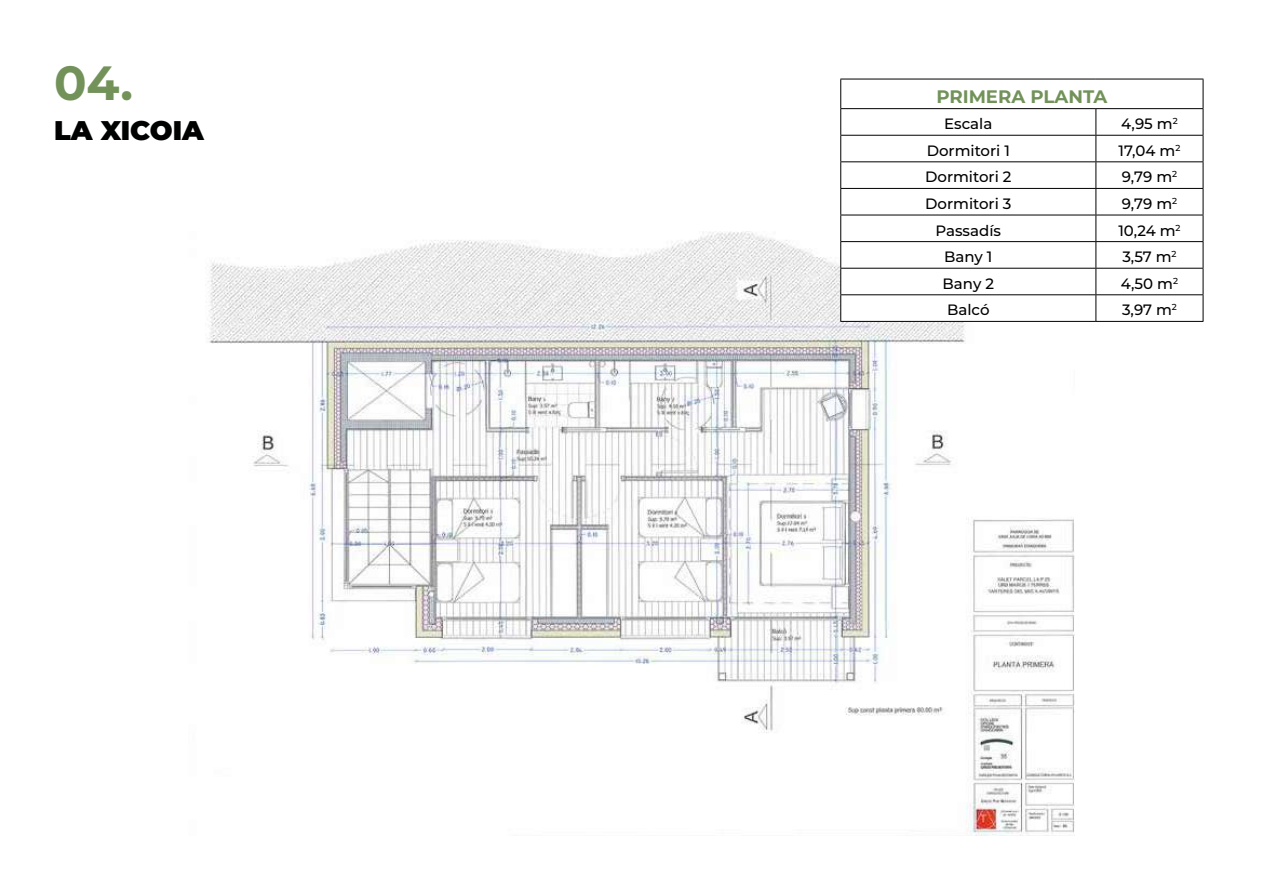
<style>
.page{position:relative;width:1263px;height:893px;background:#fff}
.page>*{position:absolute;margin:0;border:0;box-sizing:border-box;transform-origin:0 0}
.t1{font:700 48px "Montserrat";color:#729259}
.t2{font:900 27px "Montserrat";color:#000101}
.t3{font:700 18.15px "Montserrat";color:#729259}
.t4{font:500 15px "Montserrat";color:#000}
</style>
<div class="page">
<img style="left:208px;top:231px;width:866px;height:605px">
<svg style="left:841px;top:80px;width:362px;height:241px"></svg>
<hr style="left:840px;top:79px;width:256px;height:1px;background:#000">
<hr style="left:1096px;top:79px;width:107px;height:1px;background:#000">
<hr style="left:840px;top:108px;width:256px;height:1px;background:#000">
<hr style="left:1096px;top:108px;width:107px;height:1px;background:#000">
<hr style="left:840px;top:135px;width:256px;height:1px;background:#000">
<hr style="left:1096px;top:135px;width:107px;height:1px;background:#000">
<hr style="left:840px;top:161px;width:256px;height:1px;background:#000">
<hr style="left:1096px;top:161px;width:107px;height:1px;background:#000">
<hr style="left:840px;top:188px;width:256px;height:1px;background:#000">
<hr style="left:1096px;top:188px;width:107px;height:1px;background:#000">
<hr style="left:840px;top:215px;width:256px;height:1px;background:#000">
<hr style="left:1096px;top:215px;width:107px;height:1px;background:#000">
<hr style="left:840px;top:241px;width:256px;height:1px;background:#000">
<hr style="left:1096px;top:241px;width:107px;height:1px;background:#000">
<hr style="left:840px;top:268px;width:256px;height:1px;background:#000">
<hr style="left:1096px;top:268px;width:107px;height:1px;background:#000">
<hr style="left:840px;top:294px;width:256px;height:1px;background:#000">
<svg style="left:840px;top:79px;width:1px;height:242px"></svg>
<hr style="left:1096px;top:294px;width:107px;height:1px;background:#000">
<svg style="left:1095px;top:109px;width:1px;height:212px"></svg>
<svg style="left:1203px;top:79px;width:1px;height:242px"></svg>
<hr style="left:840px;top:321px;width:256px;height:1px;background:#000">
<hr style="left:1096px;top:321px;width:107px;height:1px;background:#000">
<h1 class="t1" style="left:54px;top:49px;width:81px">04.</h1>
<h2 class="t2" style="left:54px;top:110px;width:152px">LA XICOIA</h2>
<p class="t3" style="left:936px;top:83px;width:173px">PRIMERA PLANTA</p>
<p class="t4" style="left:944px;top:113px;width:50px">Escala</p>
<p class="t4" style="left:1121px;top:113px;width:58px">4,95 m<sup>2</sup></p>
<p class="t4" style="left:927px;top:140px;width:85px">Dormitori 1</p>
<p class="t4" style="left:1118px;top:140px;width:63px">17,04 m<sup>2</sup></p>
<p class="t4" style="left:925px;top:167px;width:88px">Dormitori 2</p>
<p class="t4" style="left:1122px;top:167px;width:57px">9,79 m<sup>2</sup></p>
<p class="t4" style="left:925px;top:193px;width:88px">Dormitori 3</p>
<p class="t4" style="left:1122px;top:193px;width:57px">9,79 m<sup>2</sup></p>
<p class="t4" style="left:935px;top:220px;width:67px">Passadís</p>
<p class="t4" style="left:1118px;top:220px;width:64px">10,24 m<sup>2</sup></p>
<p class="t4" style="left:944px;top:246px;width:50px">Bany 1</p>
<p class="t4" style="left:1122px;top:246px;width:56px">3,57 m<sup>2</sup></p>
<p class="t4" style="left:943px;top:273px;width:53px">Bany 2</p>
<p class="t4" style="left:1121px;top:273px;width:59px">4,50 m<sup>2</sup></p>
<p class="t4" style="left:947px;top:300px;width:44px">Balcó</p>
<p class="t4" style="left:1122px;top:300px;width:56px">3,97 m<sup>2</sup></p>
</div>
